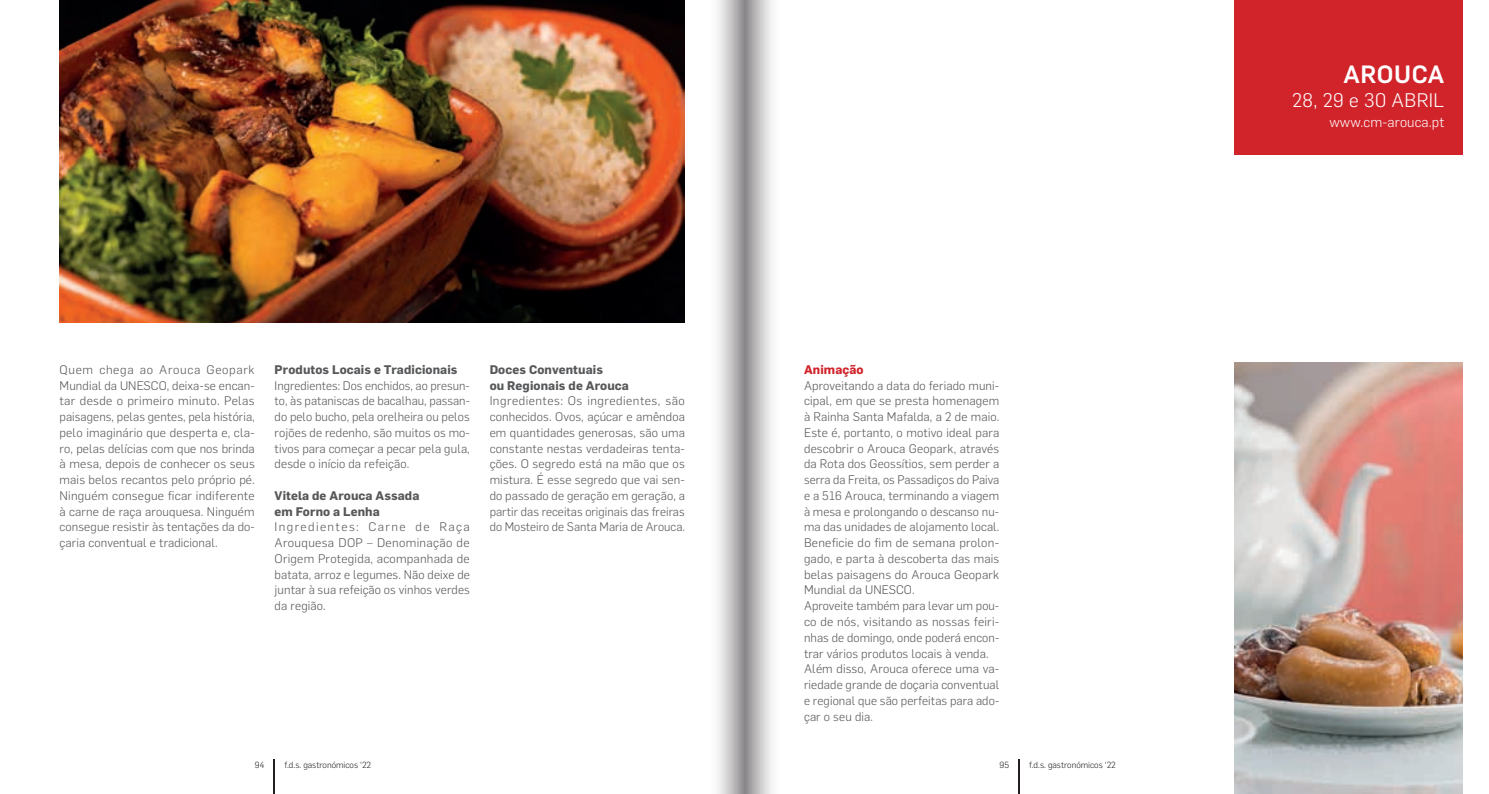
<style>
.page{position:relative;width:1489px;height:794px;background:#fff}
.page>*{position:absolute;margin:0;border:0;box-sizing:border-box;transform-origin:0 0}
.t1{font:500 24.5px "Flama";letter-spacing:.02em;color:#fff}
.t2{font:300 19.25px "Flama";letter-spacing:.02em;color:#fff}
.t3{font:300 14px "Flama";letter-spacing:.01em;color:#fff}
.t4{font:300 12.25px/15.8px "Flama";letter-spacing:.01em;color:#57585a;text-align:justify}
.t5{font:700 12.25px/15.8px "Flama";letter-spacing:.01em;color:#57585a}
.t6{font:700 12.25px "Flama";letter-spacing:.01em;color:#d1232a}
.t7{font:300 8.75px "Flama";color:#231f20}
</style>
<div class="page">
<hr style="left:1018px;top:759px;width:1px;height:35px;background:#231f20">
<hr style="left:273px;top:759px;width:2px;height:35px;background:#231f20">
<div style="left:1234px;top:0;width:228px;height:155px;background:#d1232a"></div>
<img style="left:60px;top:0;width:625px;height:322px">
<img style="left:1234px;top:362px;width:228px;height:432px">
<svg style="left:744px;top:0;width:28px;height:794px;background:#c0bfc0"></svg>
<svg style="left:718px;top:0;width:26px;height:794px;background:#c4c3c4"></svg>
<p class="t4" style="left:60px;top:361px;width:197px">Quem chega ao Arouca Geopark Mundial da UNESCO, deixa-se encan&shy;tar desde o primeiro minuto. Pelas paisagens, pelas gentes, pela história, pelo imaginário que desperta e, cla&shy;ro, pelas delícias com que nos brinda à mesa, depois de conhecer os seus mais belos recantos pelo próprio pé.<br>Ninguém consegue ficar indiferente à carne de raça arouquesa. Ninguém consegue resistir às tentações da do&shy;çaria conventual e tradicional.</p>
<p class="t5" style="left:274px;top:361px;width:184px">Produtos Locais e Tradicionais</p>
<p class="t4" style="left:274px;top:377px;width:197px">Ingredientes: Dos enchidos, ao presun&shy;to, às pataniscas de bacalhau, passan&shy;do pelo bucho, pela orelheira ou pelos rojões de redenho, são muitos os mo&shy;tivos para começar a pecar pela gula, desde o início da refeição.</p>
<p class="t5" style="left:274px;top:487px;width:146px">Vitela de Arouca Assada em Forno a Lenha</p>
<p class="t4" style="left:274px;top:518px;width:197px">Ingredientes: Carne de Raça Arouquesa DOP – Denominação de Origem Protegida, acompanhada de batata, arroz e legumes. Não deixe de juntar à sua refeição os vinhos verdes da região.</p>
<p class="t5" style="left:489px;top:361px;width:141px">Doces Conventuais<br>ou Regionais de Arouca</p>
<p class="t4" style="left:489px;top:392px;width:197px">Ingredientes: Os ingredientes, são conhecidos. Ovos, açúcar e amêndoa em quantidades generosas, são uma constante nestas verdadeiras tenta&shy;ções. O segredo está na mão que os mistura. É esse segredo que vai sen&shy;do passado de geração em geração, a partir das receitas originais das freiras do Mosteiro de Santa Maria de Arouca.</p>
<p class="t6" style="left:804px;top:361px;width:61px">Animação</p>
<p class="t4" style="left:804px;top:377px;width:197px;text-align:left">Aproveitando a data do feriado muni&shy;cipal, em que se presta homenagem à Rainha Santa Mafalda, a 2 de maio.<br>Este é, portanto, o motivo ideal para descobrir o Arouca Geopark, através da Rota dos Geossítios, sem perder a serra da Freita, os Passadiços do Paiva e a 516 Arouca, terminando a viagem à mesa e prolongando o descanso nu&shy;ma das unidades de alojamento local.<br>Beneficie do fim de semana prolon&shy;gado, e parta à descoberta das mais belas paisagens do Arouca Geopark Mundial da UNESCO.<br>Aproveite também para levar um pou&shy;co de nós, visitando as nossas feiri&shy;nhas de domingo, onde poderá encon&shy;trar vários produtos locais à venda.<br>Além disso, Arouca oferece uma va&shy;riedade grande de doçaria conventual e regional que são perfeitas para ado&shy;çar o seu dia.</p>
<p class="t7" style="left:255px;top:758px;width:11px">94</p>
<p class="t7" style="left:284px;top:758px;width:88px">f.d.s. gastronómicos ‘22</p>
<p class="t7" style="left:999px;top:758px;width:11px">95</p>
<p class="t7" style="left:1029px;top:758px;width:88px">f.d.s. gastronómicos ‘22</p>
<h1 class="t1" style="left:1343px;top:56px;width:102px">AROUCA</h1>
<h2 class="t2" style="left:1291px;top:87px;width:154px">28, 29 e 30 ABRIL</h2>
<p class="t3" style="left:1329px;top:112px;width:116px">www.cm-arouca.pt</p>
</div>
